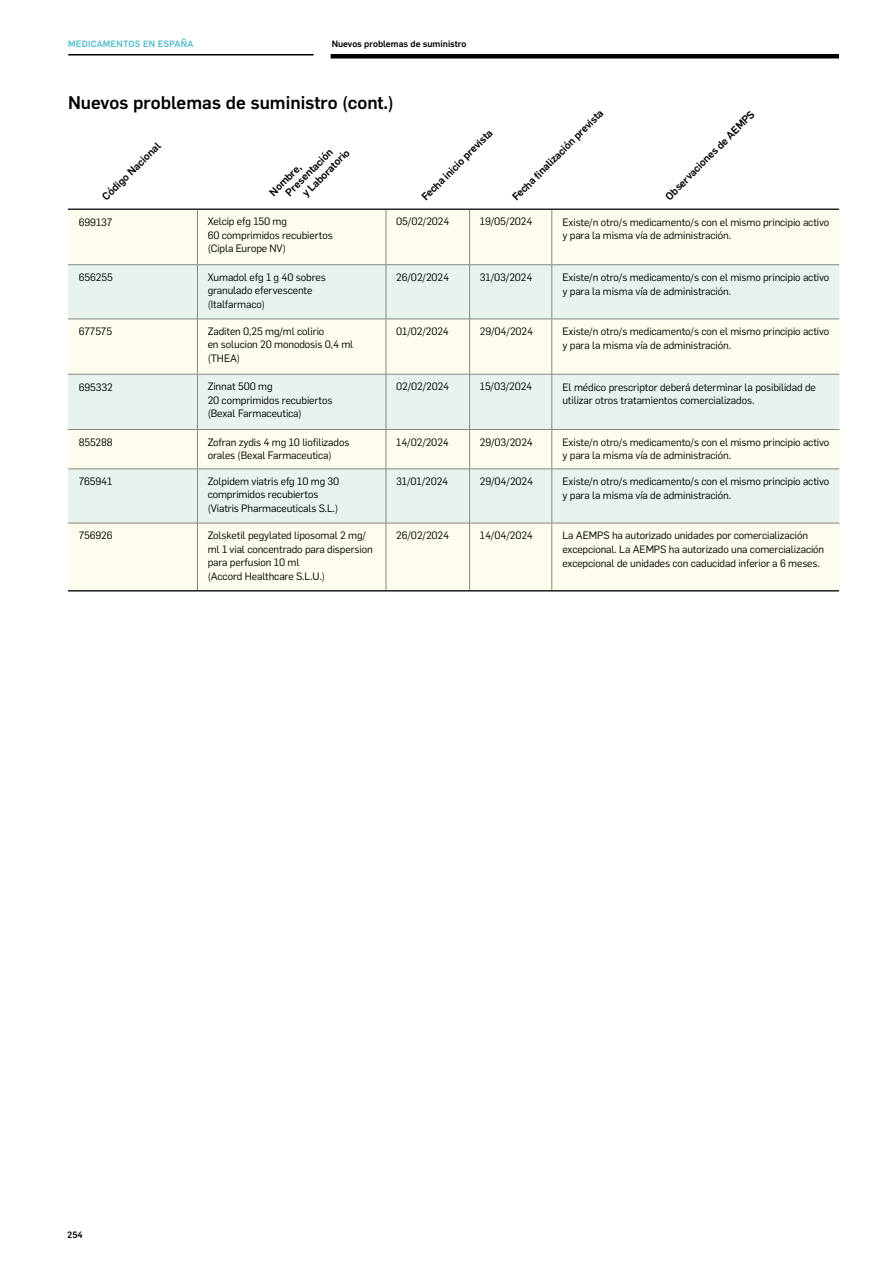
<style>
.page{position:relative;width:893px;height:1263px;background:#fff}
.page>*{position:absolute;margin:0;border:0;box-sizing:border-box;transform-origin:0 0}
.t1{font:500 18px "Flama";color:#000}
.t2{font:10.5px/13.5px "Flama";letter-spacing:-.01em;color:#000}
.t3{font:500 10.5px "Flama";color:#000}
.t4{font:500 9px "Flama";color:#000}
.t5{font:500 9px "Flama";letter-spacing:.02em;color:#55bdcc}
</style>
<div class="page">
<div style="left:331px;top:54px;width:508px;height:5px;background:#000"></div>
<hr style="left:68px;top:54px;width:246px;height:2px;background:#000">
<div style="left:68px;top:210px;width:771px;height:380px;background:#fffdee"></div>
<svg style="left:68px;top:265px;width:771px;height:258px;background:#eef5eb"></svg>
<hr style="left:197px;top:210px;width:1px;height:54px;background:#878787">
<hr style="left:386px;top:210px;width:1px;height:54px;background:#878787">
<hr style="left:469px;top:210px;width:1px;height:54px;background:#878787">
<hr style="left:552px;top:210px;width:1px;height:54px;background:#878787">
<hr style="left:68px;top:264px;width:129px;height:1px;background:#878787">
<hr style="left:197px;top:264px;width:189px;height:1px;background:#878787">
<hr style="left:197px;top:265px;width:1px;height:54px;background:#878787">
<hr style="left:386px;top:264px;width:84px;height:1px;background:#878787">
<hr style="left:386px;top:265px;width:1px;height:54px;background:#878787">
<hr style="left:470px;top:264px;width:82px;height:1px;background:#878787">
<hr style="left:469px;top:265px;width:1px;height:54px;background:#878787">
<hr style="left:552px;top:264px;width:287px;height:1px;background:#878787">
<hr style="left:552px;top:265px;width:1px;height:54px;background:#878787">
<hr style="left:68px;top:319px;width:129px;height:1px;background:#878787">
<hr style="left:197px;top:319px;width:189px;height:1px;background:#878787">
<hr style="left:197px;top:319px;width:1px;height:55px;background:#878787">
<hr style="left:386px;top:319px;width:84px;height:1px;background:#878787">
<hr style="left:386px;top:319px;width:1px;height:55px;background:#878787">
<hr style="left:470px;top:319px;width:82px;height:1px;background:#878787">
<hr style="left:469px;top:319px;width:1px;height:55px;background:#878787">
<hr style="left:552px;top:319px;width:287px;height:1px;background:#878787">
<hr style="left:552px;top:319px;width:1px;height:55px;background:#878787">
<hr style="left:68px;top:374px;width:129px;height:1px;background:#878787">
<hr style="left:197px;top:374px;width:189px;height:1px;background:#878787">
<hr style="left:197px;top:374px;width:1px;height:55px;background:#878787">
<hr style="left:386px;top:374px;width:84px;height:1px;background:#878787">
<hr style="left:386px;top:374px;width:1px;height:55px;background:#878787">
<hr style="left:470px;top:374px;width:82px;height:1px;background:#878787">
<hr style="left:469px;top:374px;width:1px;height:55px;background:#878787">
<hr style="left:552px;top:374px;width:287px;height:1px;background:#878787">
<hr style="left:552px;top:374px;width:1px;height:55px;background:#878787">
<hr style="left:68px;top:429px;width:129px;height:1px;background:#878787">
<hr style="left:197px;top:429px;width:189px;height:1px;background:#878787">
<hr style="left:197px;top:430px;width:1px;height:39px;background:#878787">
<hr style="left:386px;top:429px;width:84px;height:1px;background:#878787">
<hr style="left:386px;top:430px;width:1px;height:39px;background:#878787">
<hr style="left:470px;top:429px;width:82px;height:1px;background:#878787">
<hr style="left:469px;top:430px;width:1px;height:39px;background:#878787">
<hr style="left:552px;top:429px;width:287px;height:1px;background:#878787">
<hr style="left:552px;top:430px;width:1px;height:39px;background:#878787">
<hr style="left:68px;top:469px;width:129px;height:1px;background:#878787">
<hr style="left:197px;top:469px;width:189px;height:1px;background:#878787">
<hr style="left:197px;top:469px;width:1px;height:54px;background:#878787">
<hr style="left:386px;top:469px;width:84px;height:1px;background:#878787">
<hr style="left:386px;top:469px;width:1px;height:54px;background:#878787">
<hr style="left:470px;top:469px;width:82px;height:1px;background:#878787">
<hr style="left:469px;top:469px;width:1px;height:54px;background:#878787">
<hr style="left:552px;top:469px;width:287px;height:1px;background:#878787">
<hr style="left:552px;top:469px;width:1px;height:54px;background:#878787">
<hr style="left:68px;top:523px;width:129px;height:1px;background:#878787">
<hr style="left:197px;top:523px;width:189px;height:1px;background:#878787">
<hr style="left:197px;top:523px;width:1px;height:68px;background:#878787">
<hr style="left:386px;top:523px;width:84px;height:1px;background:#878787">
<hr style="left:386px;top:523px;width:1px;height:68px;background:#878787">
<hr style="left:470px;top:523px;width:82px;height:1px;background:#878787">
<hr style="left:469px;top:523px;width:1px;height:68px;background:#878787">
<hr style="left:552px;top:523px;width:287px;height:1px;background:#878787">
<hr style="left:552px;top:523px;width:1px;height:68px;background:#878787">
<hr style="left:68px;top:591px;width:129px;height:1px;background:#878787">
<hr style="left:197px;top:591px;width:189px;height:1px;background:#878787">
<hr style="left:386px;top:591px;width:84px;height:1px;background:#878787">
<hr style="left:470px;top:591px;width:82px;height:1px;background:#878787">
<hr style="left:552px;top:591px;width:287px;height:1px;background:#878787">
<hr style="left:68px;top:590px;width:771px;height:1px;background:#000">
<hr style="left:68px;top:209px;width:771px;height:1px;background:#000">
<p class="t5" style="left:68px;top:37px;width:127px">MEDICAMENTOS EN ESPAÑA</p>
<p class="t4" style="left:332px;top:37px;width:136px">Nuevos problemas de suministro</p>
<h1 class="t1" style="left:68px;top:90px;width:327px">Nuevos problemas de suministro (cont.)</h1>
<p class="t3" style="left:99px;top:193px;width:79px;rotate:-45deg">Código Nacional</p>
<p class="t3" style="left:418px;top:193px;width:97px;rotate:-45deg">Fecha inicio prevista</p>
<p class="t3" style="left:282px;top:189px;width:63px;rotate:-45deg">Presentación</p>
<p class="t3" style="left:298px;top:189px;width:64px;rotate:-45deg">y Laboratorio</p>
<p class="t3" style="left:266px;top:189px;width:42px;rotate:-45deg">Nombre,</p>
<p class="t3" style="left:509px;top:193px;width:125px;rotate:-45deg">Fecha fi nalización prevista</p>
<p class="t3" style="left:662px;top:193px;width:123px;rotate:-45deg">Observaciones de AEMPS</p>
<p class="t2" style="left:79px;top:215px;width:35px">699137</p>
<p class="t2" style="left:208px;top:214px;width:127px">Xelcip efg 150 mg<br>60 comprimidos recubiertos (Cipla Europe NV)</p>
<p class="t2" style="left:396px;top:214px;width:55px">05/02/2024</p>
<p class="t2" style="left:480px;top:214px;width:54px">19/05/2024</p>
<p class="t2" style="left:562px;top:215px;width:268px">Existe/n otro/s medicamento/s con el mismo principio activo y para la misma vía de administración.</p>
<p class="t2" style="left:79px;top:270px;width:36px">656255</p>
<p class="t2" style="left:208px;top:270px;width:120px">Xumadol efg 1 g 40 sobres granulado efervescente (Italfarmaco)</p>
<p class="t2" style="left:396px;top:270px;width:54px">26/02/2024</p>
<p class="t2" style="left:480px;top:270px;width:54px">31/03/2024</p>
<p class="t2" style="left:562px;top:270px;width:268px">Existe/n otro/s medicamento/s con el mismo principio activo y para la misma vía de administración.</p>
<p class="t2" style="left:79px;top:324px;width:35px">677575</p>
<p class="t2" style="left:208px;top:324px;width:147px">Zaditen 0,25 mg/ml colirio<br>en solucion 20 monodosis 0,4 ml (THEA)</p>
<p class="t2" style="left:396px;top:324px;width:54px">01/02/2024</p>
<p class="t2" style="left:480px;top:324px;width:55px">29/04/2024</p>
<p class="t2" style="left:562px;top:324px;width:268px">Existe/n otro/s medicamento/s con el mismo principio activo y para la misma vía de administración.</p>
<p class="t2" style="left:79px;top:379px;width:36px">695332</p>
<p class="t2" style="left:208px;top:379px;width:126px">Zinnat 500 mg<br>20 comprimidos recubiertos (Bexal Farmaceutica)</p>
<p class="t2" style="left:396px;top:379px;width:55px">02/02/2024</p>
<p class="t2" style="left:480px;top:379px;width:54px">15/03/2024</p>
<p class="t2" style="left:562px;top:379px;width:255px">El médico prescriptor deberá determinar la posibilidad de utilizar otros tratamientos comercializados.</p>
<p class="t2" style="left:79px;top:435px;width:35px">855288</p>
<p class="t2" style="left:208px;top:434px;width:143px">Zofran zydis 4 mg 10 liofilizados orales (Bexal Farmaceutica)</p>
<p class="t2" style="left:396px;top:434px;width:54px">14/02/2024</p>
<p class="t2" style="left:480px;top:434px;width:55px">29/03/2024</p>
<p class="t2" style="left:562px;top:435px;width:268px">Existe/n otro/s medicamento/s con el mismo principio activo y para la misma vía de administración.</p>
<p class="t2" style="left:79px;top:474px;width:35px">765941</p>
<p class="t2" style="left:208px;top:474px;width:133px">Zolpidem viatris efg 10 mg 30 comprimidos recubiertos (Viatris Pharmaceuticals S.L.)</p>
<p class="t2" style="left:396px;top:474px;width:54px">31/01/2024</p>
<p class="t2" style="left:480px;top:474px;width:55px">29/04/2024</p>
<p class="t2" style="left:562px;top:474px;width:268px">Existe/n otro/s medicamento/s con el mismo principio activo y para la misma vía de administración.</p>
<p class="t2" style="left:79px;top:528px;width:36px">756926</p>
<p class="t2" style="left:208px;top:528px;width:166px">Zolsketil pegylated liposomal 2 mg/ ml 1 vial concentrado para dispersion para perfusion 10 ml<br>(Accord Healthcare S.L.U.)</p>
<p class="t2" style="left:396px;top:528px;width:54px">26/02/2024</p>
<p class="t2" style="left:480px;top:528px;width:55px">14/04/2024</p>
<p class="t2" style="left:562px;top:528px;width:263px">La AEMPS ha autorizado unidades por comercialización excepcional. La AEMPS ha autorizado una comercialización excepcional de unidades con caducidad inferior a 6 meses.</p>
<p class="t4" style="left:67px;top:1229px;width:17px">254</p>
</div>
